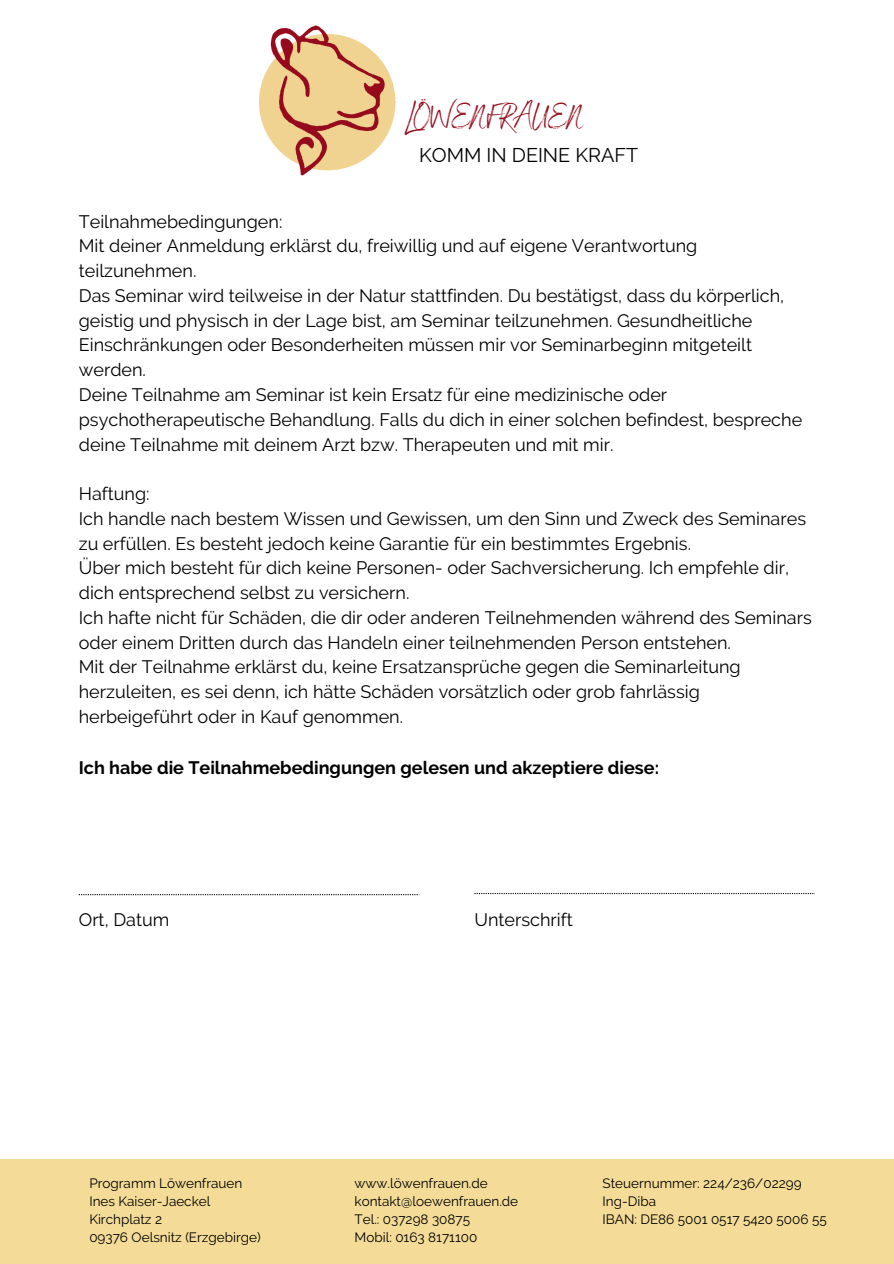
<style>
.page{position:relative;width:894px;height:1264px;background:#fff}
.page>*{position:absolute;margin:0;border:0;box-sizing:border-box;transform-origin:0 0}
.t1{font:35.1px "Benedict";color:#980e1e}
.t2{font:19.8px "Raleway";color:#000}
.t3{font:18px/24.8px "Raleway";color:#000}
.t4{font:700 18px "Raleway";color:#000}
.t5{font:13.5px "Raleway";color:#000}
</style>
<div class="page">
<div style="left:0;top:1158px;width:893px;height:105px;background:#f4dc98"></div>
<img style="left:259px;top:25px;width:137px;height:151px">
<svg style="left:79px;top:894px;width:340px;height:1px"></svg>
<svg style="left:474px;top:893px;width:340px;height:1px"></svg>
<p class="t1" style="left:404px;top:94px;width:180px">LÖWENFRAUEN</p>
<p class="t2" style="left:419px;top:143px;width:220px">KOMM IN DEINE KRAFT</p>
<p class="t3" style="left:79px;top:209px;width:724px">Teilnahmebedingungen:<br>Mit deiner Anmeldung erklärst du, freiwillig und auf eigene Verantwortung teilzunehmen.<br>Das Seminar wird teilweise in der Natur stattfinden. Du bestätigst, dass du körperlich, geistig und physisch in der Lage bist, am Seminar teilzunehmen. Gesundheitliche Einschränkungen oder Besonderheiten müssen mir vor Seminarbeginn mitgeteilt werden.<br>Deine Teilnahme am Seminar ist kein Ersatz für eine medizinische oder psychotherapeutische Behandlung. Falls du dich in einer solchen befindest, bespreche deine Teilnahme mit deinem Arzt bzw. Therapeuten und mit mir.</p>
<p class="t3" style="left:79px;top:481px;width:734px">Haftung:<br>Ich handle nach bestem Wissen und Gewissen, um den Sinn und Zweck des Seminares zu erfüllen. Es besteht jedoch keine Garantie für ein bestimmtes Ergebnis.<br>Über mich besteht für dich keine Personen- oder Sachversicherung. Ich empfehle dir, dich entsprechend selbst zu versichern.<br>Ich hafte nicht für Schäden, die dir oder anderen Teilnehmenden während des Seminars oder einem Dritten durch das Handeln einer teilnehmenden Person entstehen.<br>Mit der Teilnahme erklärst du, keine Ersatzansprüche gegen die Seminarleitung herzuleiten, es sei denn, ich hätte Schäden vorsätzlich oder grob fahrlässig herbeigeführt oder in Kauf genommen.</p>
<p class="t4" style="left:79px;top:757px;width:581px">Ich habe die Teilnahmebedingungen gelesen und akzeptiere diese:</p>
<p class="t3" style="left:79px;top:907px;width:92px">Ort, Datum</p>
<p class="t3" style="left:474px;top:907px;width:100px">Unterschrift</p>
<h1 class="t5" style="left:89px;top:1175px;width:154px">Programm Löwenfrauen</h1>
<h2 class="t5" style="left:89px;top:1193px;width:123px">Ines Kaiser-Jaeckel</h2>
<h4 class="t5" style="left:89px;top:1211px;width:74px">Kirchplatz 2</h4>
<h4 class="t5" style="left:89px;top:1229px;width:173px">09376 Oelsnitz (Erzgebirge)</h4>
<p class="t5" style="left:354px;top:1175px;width:135px">www.löwenfrauen.de</p>
<p class="t5" style="left:354px;top:1193px;width:165px">kontakt@loewenfrauen.de</p>
<p class="t5" style="left:354px;top:1211px;width:117px">Tel.: 037298 30875</p>
<p class="t5" style="left:354px;top:1229px;width:124px">Mobil: 0163 8171100</p>
<h3 class="t5" style="left:602px;top:1175px;width:200px">Steuernummer: 224/236/02299</h3>
<h4 class="t5" style="left:602px;top:1193px;width:55px">Ing-Diba</h4>
<h4 class="t5" style="left:602px;top:1211px;width:226px">IBAN: DE86 5001 0517 5420 5006 55</h4>
</div>
